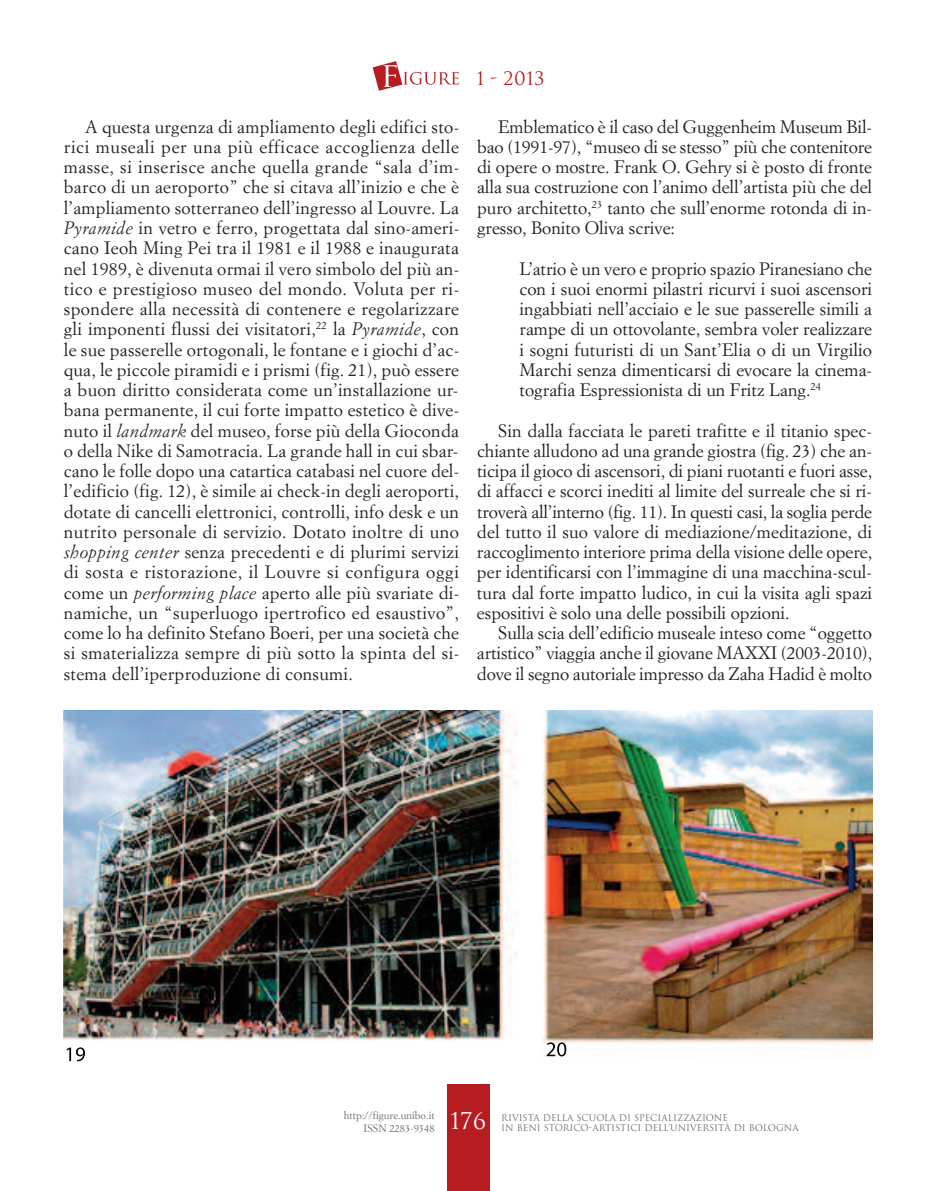
<style>
.page{position:relative;width:936px;height:1191px;background:#fff}
.page>*{position:absolute;margin:0;border:0;box-sizing:border-box;transform-origin:0 0}
.t1{font:22.5px "Trajan";color:#fff}
.t2{font:18px "Trajan";color:#b61c20}
.t3{font:17.7px/20.2px "Simoncini Garamond";color:#231f20;text-align:justify}
.t4{font:10.5px/12.6px "Simoncini Garamond";color:#6c6d70;text-align:right}
.t5{font:9px/10.8px "Trajan";color:#6c6d70}
.s1{font-style:italic}
</style>
<div class="page">
<div style="left:446px;top:1084px;width:43px;height:107px;background:#b61c20"></div>
<svg style="left:372px;top:61px;width:87px;height:30px"></svg>
<img style="left:64px;top:710px;width:808px;height:333px">
<img style="left:66px;top:1047px;width:19px;height:15px">
<img style="left:544px;top:1041px;width:25px;height:16px">
<p class="t2" style="left:476px;top:68px;width:70px">1 - 2013</p>
<p class="t3" style="left:64px;top:118px;width:397px;text-indent:21px">A questa urgenza di ampliamento degli edifici sto&shy;rici museali per una più efficace accoglienza delle masse, si inserisce anche quella grande “sala d’im&shy;barco di un aeroporto” che si citava all’inizio e che è l’ampliamento sotterraneo dell’ingresso al Louvre. La <span class="s1">Pyramide</span> in vetro e ferro, progettata dal sino-ameri&shy;cano Ieoh Ming Pei tra il 1981 e il 1988 e inaugurata nel 1989, è divenuta ormai il vero simbolo del più an&shy;tico e prestigioso museo del mondo. Voluta per ri&shy;spondere alla necessità di contenere e regolarizzare gli imponenti flussi dei visitatori,<sup>22</sup> la <span class="s1">Pyramide</span>, con le sue passerelle ortogonali, le fontane e i giochi d’ac&shy;qua, le piccole piramidi e i prismi (fig. 21), può essere a buon diritto considerata come un’installazione ur&shy;bana permanente, il cui forte impatto estetico è dive&shy;nuto il <span class="s1">landmark</span> del museo, forse più della Gioconda o della Nike di Samotracia. La grande hall in cui sbar&shy;cano le folle dopo una catartica catabasi nel cuore del&shy;l’edificio (fig. 12), è simile ai check-in degli aeroporti, dotate di cancelli elettronici, controlli, info desk e un nutrito personale di servizio. Dotato inoltre di uno <span class="s1">shopping center</span> senza precedenti e di plurimi servizi di sosta e ristorazione, il Louvre si configura oggi come un <span class="s1">performing place</span> aperto alle più svariate di&shy;namiche, un “superluogo ipertrofico ed esaustivo”, come lo ha definito Stefano Boeri, per una società che si smaterializza sempre di più sotto la spinta del si&shy;stema dell’iperproduzione di consumi.</p>
<p class="t3" style="left:477px;top:118px;width:396px;text-indent:21px">Emblematico è il caso del Guggenheim Museum Bil&shy;bao (1991-97), “museo di se stesso” più che contenitore di opere o mostre. Frank O. Gehry si è posto di fronte alla sua costruzione con l’animo dell’artista più che del puro architetto,<sup>23</sup> tanto che sull’enorme rotonda di in&shy;gresso, Bonito Oliva scrive:</p>
<p class="t3" style="left:519px;top:259px;width:354px">L’atrio è un vero e proprio spazio Piranesiano che con i suoi enormi pilastri ricurvi i suoi ascensori ingabbiati nell’acciaio e le sue passerelle simili a rampe di un ottovolante, sembra voler realizzare i sogni futuristi di un Sant’Elia o di un Virgilio Marchi senza dimenticarsi di evocare la cinema&shy;tografia Espressionista di un Fritz Lang.<sup>24</sup></p>
<p class="t3" style="left:477px;top:421px;width:396px;text-indent:21px">Sin dalla facciata le pareti trafitte e il titanio spec&shy;chiante alludono ad una grande giostra (fig. 23) che an&shy;ticipa il gioco di ascensori, di piani ruotanti e fuori asse, di affacci e scorci inediti al limite del surreale che si ri&shy;troverà all’interno (fig. 11). In questi casi, la soglia perde del tutto il suo valore di mediazione/meditazione, di raccoglimento interiore prima della visione delle opere, per identificarsi con l’immagine di una macchina-scul&shy;tura dal forte impatto ludico, in cui la visita agli spazi espositivi è solo una delle possibili opzioni.</p>
<p class="t3" style="left:477px;top:624px;width:396px;text-indent:21px">Sulla scia dell’edificio museale inteso come “oggetto artistico” viaggia anche il giovane MAXXI (2003-2010), dove il segno autoriale impresso da Zaha Hadid è molto</p>
<p class="t4" style="left:344px;top:1110px;width:92px">http://figure.unibo.it<br>ISSN 2283-9348</p>
<p class="t1" style="left:449px;top:1107px;width:38px">176</p>
<p class="t5" style="left:501px;top:1112px;width:299px">RIVISTA DELLA SCUOLA DI SPECIALIZZAZIONE<br>IN BENI STORICO-ARTISTICI DELL’UNIVERSITÀ DI BOLOGNA</p>
</div>
